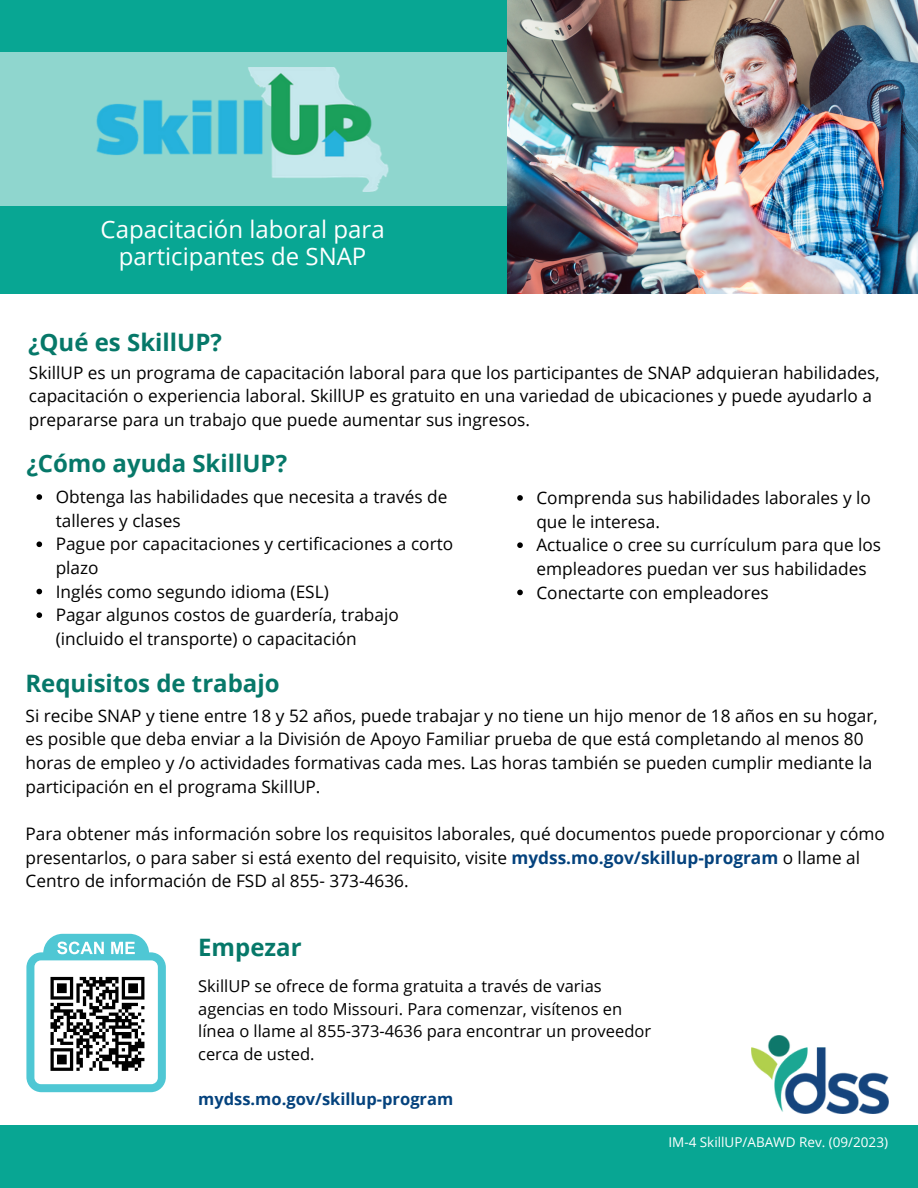
<style>
.page{position:relative;width:918px;height:1188px;background:#fff}
.page>*{position:absolute;margin:0;border:0;box-sizing:border-box;transform-origin:0 0}
.t1{font:700 24px "Open Sans";color:#067869}
.t2{font:24px/27px "Open Sans";color:#fff;text-align:center}
.t3{font:17.25px/23.7px "Open Sans";color:#000}
.t4{font:16.5px/22.5px "Open Sans";color:#000}
.t5{font:700 16.5px "Open Sans";color:#04427d}
.t6{font:13.5px "Open Sans";color:#fff}
.s1{font-weight:700;color:#04427d}
</style>
<div class="page">
<div style="left:0;top:0;width:523px;height:294px;background:#08a693"></div>
<div style="left:0;top:1125px;width:918px;height:63px;background:#08a693"></div>
<img style="left:752px;top:1036px;width:137px;height:77px">
<div style="left:0;top:53px;width:523px;height:153px;background:#8fd6ce"></div>
<img style="left:508px;top:0;width:410px;height:294px">
<div style="left:26px;top:952px;width:140px;height:140px;background:#4fc7d4;border-radius:15px"></div>
<div style="left:34px;top:960px;width:124px;height:124px;background:#fff;border-radius:7px"></div>
<svg style="left:43px;top:934px;width:106px;height:20px"></svg>
<svg style="left:50px;top:976px;width:95px;height:95px"></svg>
<svg style="left:36px;top:494px;width:6px;height:6px"></svg>
<svg style="left:36px;top:541px;width:6px;height:6px"></svg>
<svg style="left:36px;top:589px;width:6px;height:5px"></svg>
<svg style="left:36px;top:612px;width:6px;height:6px"></svg>
<svg style="left:517px;top:495px;width:6px;height:6px"></svg>
<svg style="left:517px;top:542px;width:6px;height:6px"></svg>
<svg style="left:517px;top:590px;width:6px;height:5px"></svg>
<img style="left:96px;top:67px;width:293px;height:124px">
<p class="t2" style="left:101px;top:215px;width:286px">Capacitación laboral para participantes de SNAP</p>
<p class="t1" style="left:28px;top:325px;width:195px">¿Qué es SkillUP?</p>
<p class="t3" style="left:29px;top:360px;width:852px">SkillUP es un programa de capacitación laboral para que los participantes de SNAP adquieran habilidades, capacitación o experiencia laboral. SkillUP es gratuito en una variedad de ubicaciones y puede ayudarlo a prepararse para un trabajo que puede aumentar sus ingresos.</p>
<p class="t1" style="left:26px;top:446px;width:262px">¿Cómo ayuda SkillUP?</p>
<p class="t3" style="left:56px;top:485px;width:393px">Obtenga las habilidades que necesita a través de talleres y clases</p>
<p class="t3" style="left:56px;top:532px;width:399px">Pague por capacitaciones y certificaciones a corto plazo</p>
<p class="t3" style="left:56px;top:579px;width:275px">Inglés como segundo idioma (ESL)</p>
<p class="t3" style="left:56px;top:603px;width:345px">Pagar algunos costos de guardería, trabajo (incluido el transporte) o capacitación</p>
<p class="t1" style="left:25px;top:667px;width:256px">Requisitos de trabajo</p>
<p class="t3" style="left:536px;top:486px;width:336px">Comprenda sus habilidades laborales y lo que le interesa.</p>
<p class="t3" style="left:536px;top:533px;width:346px">Actualice o cree su currículum para que los empleadores puedan ver sus habilidades</p>
<p class="t3" style="left:536px;top:580px;width:234px">Conectarte con empleadores</p>
<p class="t3" style="left:26px;top:703px;width:854px">Si recibe SNAP y tiene entre 18 y 52 años, puede trabajar y no tiene un hijo menor de 18 años en su hogar, es posible que deba enviar a la División de Apoyo Familiar prueba de que está completando al menos 80 horas de empleo y /o actividades formativas cada mes. Las horas también se pueden cumplir mediante la participación en el programa SkillUP.</p>
<p class="t3" style="left:26px;top:821px;width:861px">Para obtener más información sobre los requisitos laborales, qué documentos puede proporcionar y cómo presentarlos, o para saber si está exento del requisito, visite <span class="s1">mydss.mo.gov/skillup-program</span> o llame al<br>Centro de información de FSD al 855- 373-4636.</p>
<p class="t1" style="left:198px;top:931px;width:105px">Empezar</p>
<p class="t4" style="left:198px;top:974px;width:454px">SkillUP se ofrece de forma gratuita a través de varias agencias en todo Missouri. Para comenzar, visítenos en línea o llame al 855-373-4636 para encontrar un proveedor cerca de usted.</p>
<p class="t5" style="left:198px;top:1087px;width:257px">mydss.mo.gov/skillup-program</p>
<p class="t6" style="left:668px;top:1133px;width:221px">IM-4 SkillUP/ABAWD Rev. (09/2023)</p>
</div>
